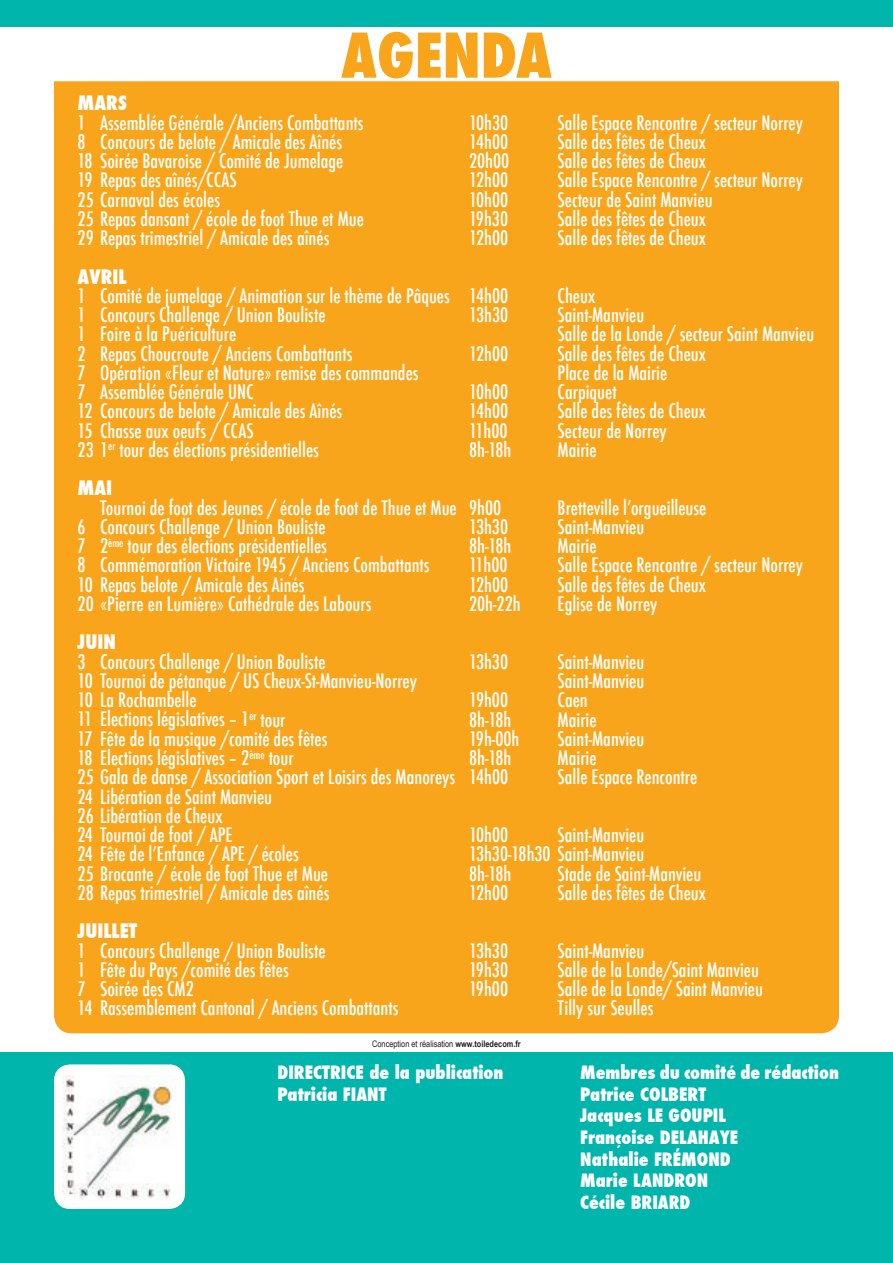
<style>
.page{position:relative;width:893px;height:1263px;background:#fff}
.page>*{position:absolute;margin:0;border:0;box-sizing:border-box;transform-origin:0 0}
.t1{font:800 condensed 59.85px "Futura";color:#f9a51b}
.t2{font:500 condensed 19.5px/19.2px "Futura";color:#fff}
.t3{font:800 condensed 19.5px "Futura";color:#fff}
.t4{font:800 condensed 18px/21.6px "Futura";color:#fff}
.t5{font:9px "Arial Narrow";color:#231f20}
.s1{font-weight:700}
</style>
<div class="page">
<div style="left:0;top:1052px;width:893px;height:211px;background:#00b5ac"></div>
<div style="left:54px;top:81px;width:785px;height:952px;background:#f9a51b"></div>
<div style="left:54px;top:1064px;width:131px;height:145px;background:#fff;border-radius:16px"></div>
<img style="left:62px;top:1075px;width:111px;height:124px">
<div style="left:0;top:0;width:893px;height:26px;background:#00b5ac"></div>
<h1 class="t1" style="left:341px;top:15px;width:212px">AGENDA</h1>
<p class="t3" style="left:78px;top:90px;width:51px">MARS</p>
<p class="t2" style="left:78px;top:113px;width:288px">1 Assemblée Générale /Anciens Combattants</p>
<p class="t2" style="left:469px;top:113px;width:41px">10h30</p>
<p class="t2" style="left:558px;top:113px;width:247px">Salle Espace Rencontre / secteur Norrey</p>
<p class="t2" style="left:78px;top:132px;width:266px">8 Concours de belote / Amicale des Aînés</p>
<p class="t2" style="left:469px;top:132px;width:41px">14h00</p>
<p class="t2" style="left:558px;top:132px;width:150px">Salle des fêtes de Cheux</p>
<p class="t2" style="left:78px;top:151px;width:267px">18 Soirée Bavaroise / Comité de Jumelage</p>
<p class="t2" style="left:469px;top:151px;width:42px">20h00</p>
<p class="t2" style="left:558px;top:151px;width:150px">Salle des fêtes de Cheux</p>
<p class="t2" style="left:78px;top:171px;width:161px">19 Repas des aînés/CCAS</p>
<p class="t2" style="left:469px;top:171px;width:41px">12h00</p>
<p class="t2" style="left:558px;top:171px;width:247px">Salle Espace Rencontre / secteur Norrey</p>
<p class="t2" style="left:78px;top:190px;width:144px">25 Carnaval des écoles</p>
<p class="t2" style="left:469px;top:190px;width:41px">10h00</p>
<p class="t2" style="left:558px;top:190px;width:156px">Secteur de Saint Manvieu</p>
<p class="t2" style="left:78px;top:209px;width:288px">25 Repas dansant / école de foot Thue et Mue</p>
<p class="t2" style="left:469px;top:209px;width:40px">19h30</p>
<p class="t2" style="left:558px;top:209px;width:150px">Salle des fêtes de Cheux</p>
<p class="t2" style="left:78px;top:228px;width:253px">29 Repas trimestriel / Amicale des aînés</p>
<p class="t2" style="left:469px;top:228px;width:41px">12h00</p>
<p class="t2" style="left:558px;top:228px;width:150px">Salle des fêtes de Cheux</p>
<p class="t3" style="left:78px;top:263px;width:51px">AVRIL</p>
<p class="t2" style="left:78px;top:286px;width:432px">1 Comité de jumelage / Animation sur le thème de Pâques 14h00</p>
<p class="t2" style="left:558px;top:286px;width:39px">Cheux</p>
<p class="t2" style="left:78px;top:305px;width:250px">1 Concours Challenge / Union Bouliste</p>
<p class="t2" style="left:469px;top:305px;width:40px">13h30</p>
<p class="t2" style="left:558px;top:305px;width:88px">Saint-Manvieu</p>
<p class="t2" style="left:78px;top:325px;width:160px">1 Foire à la Puériculture</p>
<p class="t2" style="left:558px;top:325px;width:258px">Salle de la Londe / secteur Saint Manvieu</p>
<p class="t2" style="left:78px;top:344px;width:276px">2 Repas Choucroute / Anciens Combattants</p>
<p class="t2" style="left:469px;top:344px;width:41px">12h00</p>
<p class="t2" style="left:558px;top:344px;width:150px">Salle des fêtes de Cheux</p>
<p class="t2" style="left:78px;top:363px;width:342px">7 Opération «Fleur et Nature» remise des commandes</p>
<p class="t2" style="left:558px;top:363px;width:111px">Place de la Mairie</p>
<p class="t2" style="left:78px;top:382px;width:178px">7 Assemblée Générale UNC</p>
<p class="t2" style="left:469px;top:382px;width:41px">10h00</p>
<p class="t2" style="left:558px;top:382px;width:61px">Carpiquet</p>
<p class="t2" style="left:78px;top:402px;width:266px">12 Concours de belote / Amicale des Aînés</p>
<p class="t2" style="left:469px;top:402px;width:41px">14h00</p>
<p class="t2" style="left:558px;top:402px;width:150px">Salle des fêtes de Cheux</p>
<p class="t2" style="left:78px;top:421px;width:178px">15 Chasse aux oeufs / CCAS</p>
<p class="t2" style="left:469px;top:421px;width:40px">11h00</p>
<p class="t2" style="left:558px;top:421px;width:111px">Secteur de Norrey</p>
<p class="t2" style="left:78px;top:440px;width:243px">23 1<sup>er</sup> tour des élections présidentielles</p>
<p class="t2" style="left:469px;top:440px;width:44px">8h-18h</p>
<p class="t2" style="left:558px;top:440px;width:41px">Mairie</p>
<p class="t3" style="left:78px;top:475px;width:36px">MAI</p>
<p class="t2" style="left:100px;top:498px;width:403px">Tournoi de foot des Jeunes / école de foot de Thue et Mue 9h00</p>
<p class="t2" style="left:558px;top:498px;width:150px">Bretteville l’orgueilleuse</p>
<p class="t2" style="left:78px;top:517px;width:250px">6 Concours Challenge / Union Bouliste</p>
<p class="t2" style="left:469px;top:517px;width:40px">13h30</p>
<p class="t2" style="left:558px;top:517px;width:88px">Saint-Manvieu</p>
<p class="t2" style="left:78px;top:536px;width:251px">7 2<sup>ème</sup> tour des élections présidentielles</p>
<p class="t2" style="left:469px;top:536px;width:44px">8h-18h</p>
<p class="t2" style="left:558px;top:536px;width:41px">Mairie</p>
<p class="t2" style="left:78px;top:556px;width:354px">8 Commémoration Victoire 1945 / Anciens Combattants</p>
<p class="t2" style="left:469px;top:556px;width:40px">11h00</p>
<p class="t2" style="left:558px;top:556px;width:247px">Salle Espace Rencontre / secteur Norrey</p>
<p class="t2" style="left:78px;top:575px;width:228px">10 Repas belote / Amicale des Ainés</p>
<p class="t2" style="left:469px;top:575px;width:41px">12h00</p>
<p class="t2" style="left:558px;top:575px;width:150px">Salle des fêtes de Cheux</p>
<p class="t2" style="left:78px;top:594px;width:295px">20 «Pierre en Lumière» Cathédrale des Labours</p>
<p class="t2" style="left:469px;top:594px;width:53px">20h-22h</p>
<p class="t2" style="left:558px;top:594px;width:101px">Eglise de Norrey</p>
<p class="t3" style="left:78px;top:629px;width:40px">JUIN</p>
<p class="t2" style="left:78px;top:652px;width:250px">3 Concours Challenge / Union Bouliste</p>
<p class="t2" style="left:469px;top:652px;width:40px">13h30</p>
<p class="t2" style="left:558px;top:652px;width:88px">Saint-Manvieu</p>
<p class="t2" style="left:78px;top:671px;width:341px">10 Tournoi de pétanque / US Cheux-St-Manvieu-Norrey</p>
<p class="t2" style="left:558px;top:671px;width:88px">Saint-Manvieu</p>
<p class="t2" style="left:78px;top:690px;width:120px">10 La Rochambelle</p>
<p class="t2" style="left:469px;top:690px;width:40px">19h00</p>
<p class="t2" style="left:558px;top:690px;width:32px">Caen</p>
<p class="t2" style="left:78px;top:710px;width:209px">11 Elections législatives – 1<sup>er</sup> tour</p>
<p class="t2" style="left:469px;top:710px;width:44px">8h-18h</p>
<p class="t2" style="left:558px;top:710px;width:41px">Mairie</p>
<p class="t2" style="left:78px;top:729px;width:251px">17 Fête de la musique /comité des fêtes</p>
<p class="t2" style="left:469px;top:729px;width:52px">19h-00h</p>
<p class="t2" style="left:558px;top:729px;width:88px">Saint-Manvieu</p>
<p class="t2" style="left:78px;top:748px;width:217px">18 Elections législatives – 2<sup>ème</sup> tour</p>
<p class="t2" style="left:469px;top:748px;width:44px">8h-18h</p>
<p class="t2" style="left:558px;top:748px;width:41px">Mairie</p>
<p class="t2" style="left:78px;top:767px;width:432px">25 Gala de danse / Association Sport et Loisirs des Manoreys 14h00</p>
<p class="t2" style="left:558px;top:767px;width:141px">Salle Espace Rencontre</p>
<p class="t2" style="left:78px;top:787px;width:196px">24 Libération de Saint Manvieu<br>26 Libération de Cheux<br>24 Tournoi de foot / APE</p>
<p class="t2" style="left:469px;top:825px;width:41px">10h00</p>
<p class="t2" style="left:558px;top:825px;width:88px">Saint-Manvieu</p>
<p class="t2" style="left:78px;top:844px;width:223px">24 Fête de l’Enfance / APE / écoles</p>
<p class="t2" style="left:469px;top:844px;width:177px">13h30-18h30 Saint-Manvieu</p>
<p class="t2" style="left:78px;top:864px;width:252px">25 Brocante / école de foot Thue et Mue</p>
<p class="t2" style="left:469px;top:864px;width:44px">8h-18h</p>
<p class="t2" style="left:558px;top:864px;width:145px">Stade de Saint-Manvieu</p>
<p class="t2" style="left:78px;top:883px;width:253px">28 Repas trimestriel / Amicale des aînés</p>
<p class="t2" style="left:469px;top:883px;width:41px">12h00</p>
<p class="t2" style="left:558px;top:883px;width:150px">Salle des fêtes de Cheux</p>
<p class="t3" style="left:78px;top:918px;width:61px">JUILLET</p>
<p class="t2" style="left:78px;top:941px;width:250px">1 Concours Challenge / Union Bouliste</p>
<p class="t2" style="left:469px;top:941px;width:40px">13h30</p>
<p class="t2" style="left:558px;top:941px;width:88px">Saint-Manvieu</p>
<p class="t2" style="left:78px;top:960px;width:213px">1 Fête du Pays /comité des fêtes</p>
<p class="t2" style="left:469px;top:960px;width:40px">19h30</p>
<p class="t2" style="left:558px;top:960px;width:203px">Salle de la Londe/Saint Manvieu</p>
<p class="t2" style="left:78px;top:979px;width:118px">7 Soirée des CM2</p>
<p class="t2" style="left:469px;top:979px;width:40px">19h00</p>
<p class="t2" style="left:558px;top:979px;width:207px">Salle de la Londe/ Saint Manvieu</p>
<p class="t2" style="left:78px;top:998px;width:322px">14 Rassemblement Cantonal / Anciens Combattants</p>
<p class="t2" style="left:558px;top:998px;width:97px">Tilly sur Seulles</p>
<p class="t5" style="left:372px;top:1037px;width:150px">Conception et réalisation <span class="s1">www.toiledecom.fr</span></p>
<p class="t4" style="left:277px;top:1062px;width:228px">DIRECTRICE de la publication<br>Patricia FIANT</p>
<p class="t4" style="left:580px;top:1062px;width:260px">Membres du comité de rédaction<br>Patrice COLBERT<br>Jacques LE GOUPIL<br>Françoise DELAHAYE<br>Nathalie FRÉMOND<br>Marie LANDRON<br>Cécile BRIARD</p>
</div>
